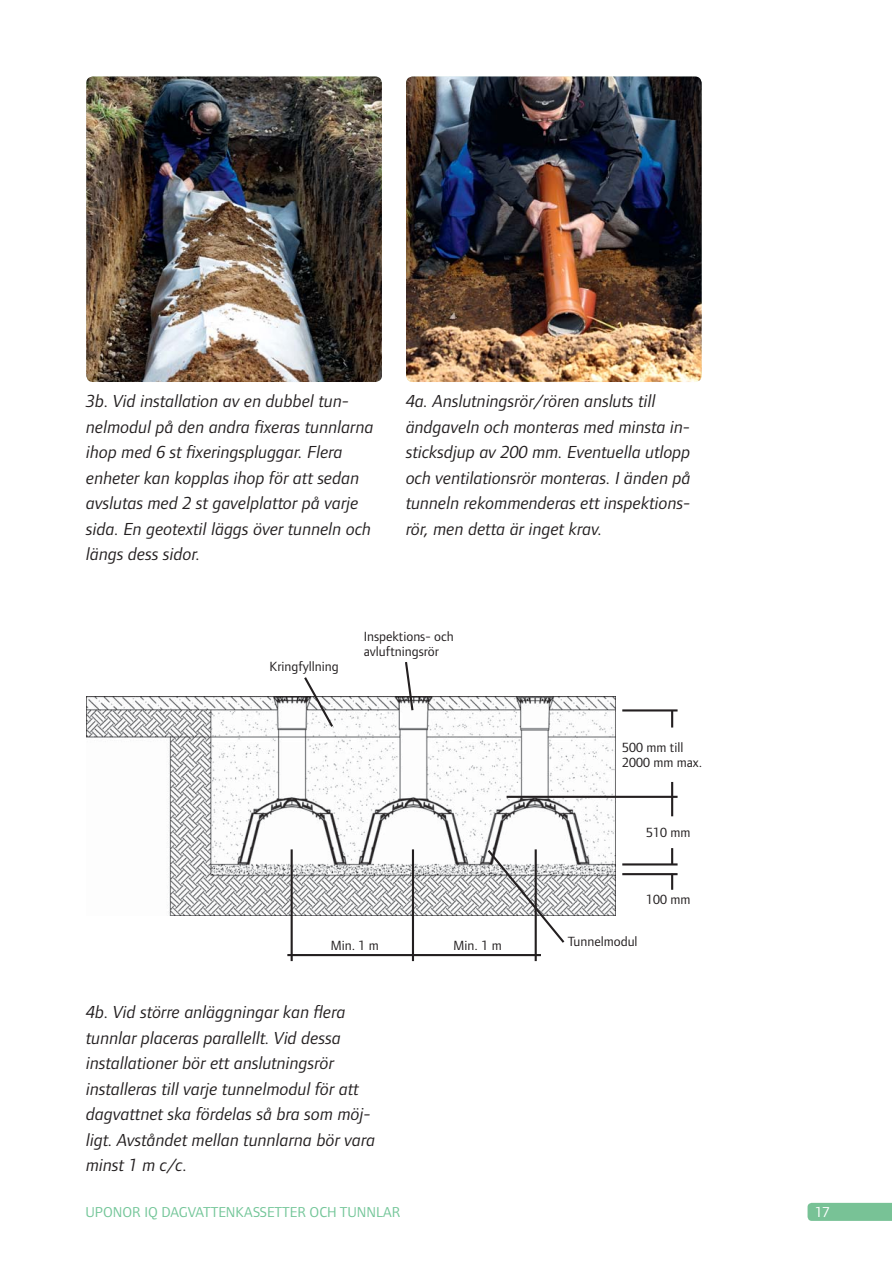
<style>
.page{position:relative;width:893px;height:1263px;background:#fff}
.page>*{position:absolute;margin:0;border:0;box-sizing:border-box;transform-origin:0 0}
.t1{font:italic 18px/25.5px "Foundry Form Sans";color:#231f20}
.t2{font:14.85px "Foundry Form Sans";color:#74c699}
.t3{font:14.85px "Foundry Form Sans";color:#fff}
.t4{font:13.8px/14.9px "Foundry Form Sans";color:#231f20}
</style>
<div class="page">
<svg style="left:807px;top:1203px;width:84px;height:18px;background:#7ac297"></svg>
<img style="left:86px;top:697px;width:529px;height:218px">
<img style="left:86px;top:76px;width:296px;height:306px;border-radius:7px">
<img style="left:406px;top:76px;width:295px;height:306px;border-radius:7px">
<svg style="left:302px;top:677px;width:33px;height:52px"></svg>
<svg style="left:403px;top:662px;width:12px;height:51px"></svg>
<hr style="left:290px;top:849px;width:3px;height:112px;background:#231f20">
<hr style="left:412px;top:849px;width:2px;height:112px;background:#231f20">
<hr style="left:534px;top:849px;width:2px;height:112px;background:#231f20">
<hr style="left:671px;top:782px;width:2px;height:34px;background:#231f20">
<svg style="left:671px;top:712px;width:2px;height:16px"></svg>
<svg style="left:671px;top:848px;width:2px;height:15px"></svg>
<svg style="left:671px;top:875px;width:2px;height:15px"></svg>
<hr style="left:287px;top:954px;width:254px;height:2px;background:#231f20">
<hr style="left:622px;top:709px;width:55px;height:3px;background:#231f20">
<hr style="left:622px;top:863px;width:55px;height:3px;background:#231f20">
<hr style="left:622px;top:873px;width:55px;height:2px;background:#231f20">
<hr style="left:506px;top:796px;width:171px;height:2px;background:#231f20">
<svg style="left:485px;top:848px;width:81px;height:97px"></svg>
<p class="t1" style="left:86px;top:390px;width:289px">3b. Vid installation av en dubbel tun&shy;nelmodul på den andra fixeras tunnlarna ihop med 6 st fixeringspluggar. Flera enheter kan kopplas ihop för att sedan avslutas med 2 st gavelplattor på varje sida. En geotextil läggs över tunneln och längs dess sidor.</p>
<p class="t1" style="left:406px;top:390px;width:286px">4a. Anslutningsrör/rören ansluts till ändgaveln och monteras med minsta in&shy;sticksdjup av 200 mm. Eventuella utlopp och ventilationsrör monteras. I änden på tunneln rekommenderas ett inspektions&shy;rör, men detta är inget krav.</p>
<p class="t4" style="left:269px;top:661px;width:71px">Kringfyllning</p>
<p class="t4" style="left:364px;top:631px;width:92px">Inspektions- och avluftningsrör</p>
<p class="t4" style="left:622px;top:742px;width:81px">500 mm till<br>2000 mm max.</p>
<p class="t4" style="left:646px;top:826px;width:46px">510 mm</p>
<p class="t4" style="left:646px;top:893px;width:46px">100 mm</p>
<p class="t4" style="left:331px;top:939px;width:50px">Min. 1 m</p>
<p class="t4" style="left:453px;top:939px;width:50px">Min. 1 m</p>
<p class="t4" style="left:567px;top:935px;width:71px">Tunnelmodul</p>
<p class="t1" style="left:86px;top:1001px;width:291px">4b. Vid större anläggningar kan flera tunnlar placeras parallellt. Vid dessa installationer bör ett anslutningsrör installeras till varje tunnelmodul för att dagvattnet ska fördelas så bra som möj&shy;ligt. Avståndet mellan tunnlarna bör vara minst 1 m c/c.</p>
<p class="t2" style="left:85px;top:1207px;width:316px">UPONOR IQ DAGVATTENKASSETTER OCH TUNNLAR</p>
<p class="t3" style="left:815px;top:1207px;width:16px">17</p>
</div>
